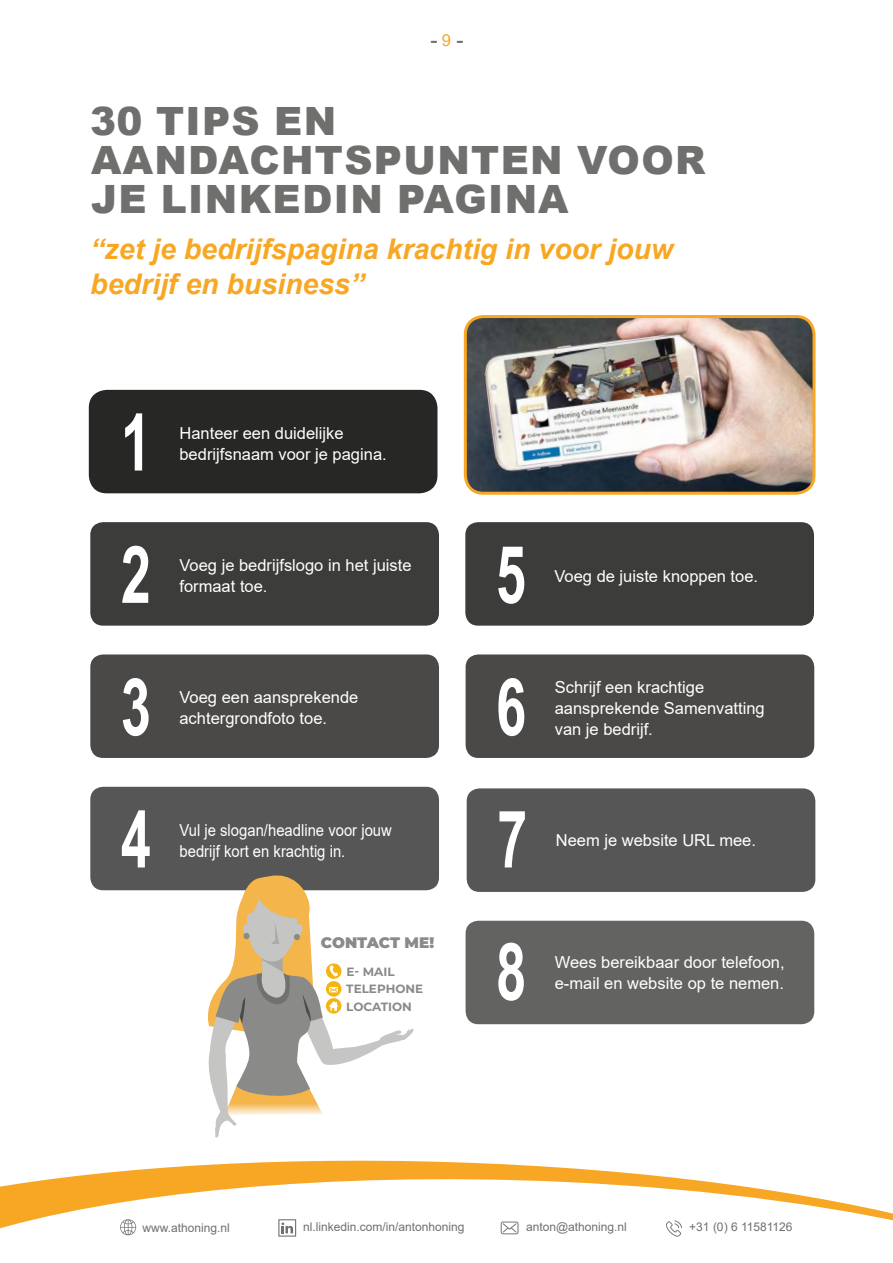
<style>
.page{position:relative;width:893px;height:1263px;background:#fff}
.page>*{position:absolute;margin:0;border:0;box-sizing:border-box;transform-origin:0 0}
.t1{font:700 79.5px "Arial Narrow";color:#fff;scale:.83 1}
.t2{font:900 39px/39px "Arial";letter-spacing:.035em;color:#6f6f6e}
.t3{font:italic 700 28.5px/34.2px "Arial";color:#f7a723}
.t4{font:16.5px/21px "Arial";color:#fff}
.t5{font:16.5px/21px "Arial";color:#fff;scale:.9 1}
.t6{font:700 16.5px "Arial";color:#6f6f6e;scale:1.35 1}
.t7{font:900 15.3px "Montserrat";letter-spacing:-.005em;color:#8a8a89}
.t8{font:12px "Arial";color:#6f6f6e}
.t9{font:700 12px/17.4px "Montserrat";color:#8a8a89}
.s1{font-weight:400;color:#f7a723}
</style>
<div class="page">
<svg style="left:0;top:1160px;width:893px;height:75px"></svg>
<svg style="left:278px;top:1219px;width:18px;height:17px"></svg>
<svg style="left:666px;top:1220px;width:16px;height:16px"></svg>
<div style="left:89px;top:390px;width:348px;height:103px;background:#272726;border-radius:18px"></div>
<div style="left:467px;top:788px;width:348px;height:104px;background:#575656;border-radius:13px"></div>
<div style="left:466px;top:921px;width:348px;height:103px;background:#636362;border-radius:13px"></div>
<div style="left:465px;top:522px;width:349px;height:104px;background:#3c3c3b;border-radius:13px"></div>
<div style="left:466px;top:654px;width:348px;height:104px;background:#4a4948;border-radius:13px"></div>
<div style="left:90px;top:654px;width:349px;height:104px;background:#4a4948;border-radius:13px"></div>
<div style="left:90px;top:787px;width:349px;height:103px;background:#575656;border-radius:13px"></div>
<div style="left:90px;top:522px;width:349px;height:104px;background:#3c3c3b;border-radius:13px"></div>
<img style="left:465px;top:317px;width:349px;height:174px">
<div style="left:464px;top:315px;width:351px;height:180px;border:3px solid #f7a723;border-radius:18px"></div>
<svg style="left:208px;top:875px;width:206px;height:262px"></svg>
<p class="t6" style="left:430px;top:31px;width:26px">-<span class="s1">9</span>-</p>
<h2 class="t2" style="left:90px;top:105px;width:617px">30 TIPS EN<br>AANDACHTSPUNTEN VOOR<br>JE LINKEDIN PAGINA</h2>
<h3 class="t3" style="left:90px;top:235px;width:584px">“zet je bedrijfspagina krachtig in voor jouw bedrijf en business”</h3>
<h1 class="t1" style="left:121px;top:397px;width:38px">1</h1>
<h1 class="t1" style="left:121px;top:529px;width:38px">2</h1>
<p class="t4" style="left:179px;top:424px;width:209px">Hanteer een duidelijke bedrijfsnaam voor je pagina.</p>
<p class="t4" style="left:179px;top:555px;width:234px">Voeg je bedrijfslogo in het juiste formaat toe.</p>
<h1 class="t1" style="left:121px;top:661px;width:38px">3</h1>
<h1 class="t1" style="left:121px;top:793px;width:38px">4</h1>
<p class="t4" style="left:179px;top:687px;width:180px">Voeg een aansprekende achtergrondfoto toe.</p>
<p class="t5" style="left:179px;top:819px;width:237px">Vul je slogan/headline voor jouw bedrijf kort en krachtig in.</p>
<p class="t7" style="left:321px;top:934px;width:115px">CONTACT ME!</p>
<p class="t9" style="left:346px;top:963px;width:78px">E- MAIL<br>TELEPHONE<br>LOCATION</p>
<h1 class="t1" style="left:496px;top:529px;width:38px">5</h1>
<p class="t4" style="left:554px;top:565px;width:205px">Voeg de juiste knoppen toe.</p>
<h1 class="t1" style="left:496px;top:661px;width:38px">6</h1>
<p class="t4" style="left:555px;top:678px;width:212px">Schrijf een krachtige aansprekende Samenvatting</p>
<p class="t4" style="left:555px;top:720px;width:100px">van je bedrijf.</p>
<h1 class="t1" style="left:497px;top:793px;width:38px">7</h1>
<h1 class="t1" style="left:496px;top:926px;width:38px">8</h1>
<p class="t4" style="left:556px;top:831px;width:202px">Neem je website URL mee.</p>
<p class="t4" style="left:555px;top:953px;width:231px">Wees bereikbaar door telefoon, e-mail en website op te nemen.</p>
<p class="t8" style="left:143px;top:1223px;width:89px">www.athoning.nl</p>
<p class="t8" style="left:303px;top:1223px;width:163px">nl.linkedin.com/in/antonhoning</p>
<p class="t8" style="left:526px;top:1223px;width:102px">anton@athoning.nl</p>
<p class="t8" style="left:689px;top:1223px;width:105px">+31 (0) 6 11581126</p>
</div>
